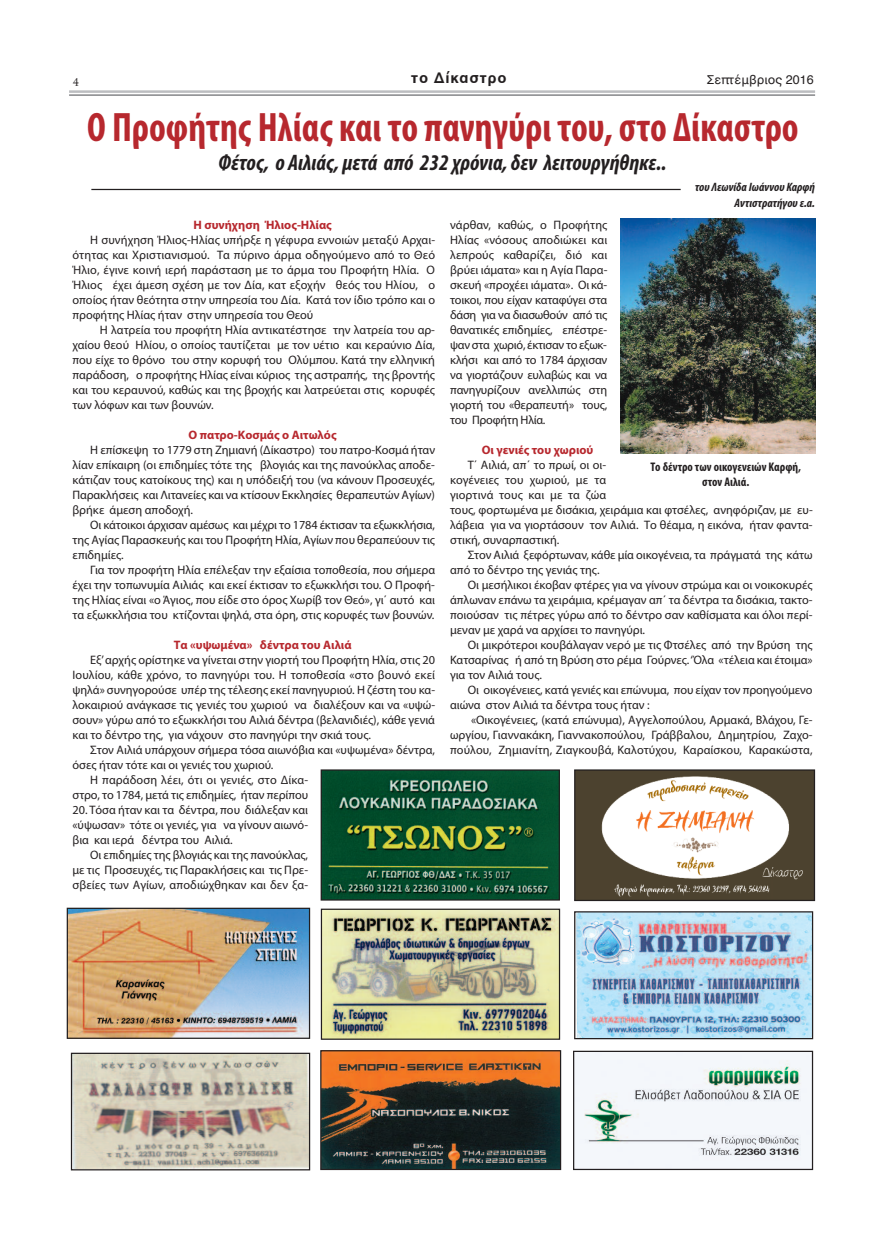
<style>
.page{position:relative;width:886px;height:1241px;background:#fff}
.page>*{position:absolute;margin:0;border:0;box-sizing:border-box;transform-origin:0 0}
.t1{font:700 condensed 41.25px "Myriad Pro";color:#b7282e;scale:.94 1}
.t2{font:italic 700 condensed 22.5px "Myriad Pro";color:#231f20}
.t3{font:700 15px "Helvetica";letter-spacing:.05em;color:#231f20}
.t4{font:700 condensed 12.5px/15px "Myriad Pro";color:#231f20;text-align:center}
.t5{font:12.5px "Helvetica";color:#231f20}
.t6{font:12.5px "PF Bodoni Text Poly";color:#231f20}
.t7{font:12.25px/15px "Myriad Pro";color:#231f20;text-align:justify}
.t8{font:700 12.25px "Myriad Pro";color:#b7282e}
.t9{font:italic 700 condensed 12.12px/15.9px "Myriad Pro";color:#231f20;text-align:right}
</style>
<div class="page">
<hr style="left:69px;top:90px;width:746px;height:3px;background:#bcbdc0">
<hr style="left:69px;top:94px;width:746px;height:2px;background:#6c6d70">
<img style="left:73px;top:1054px;width:235px;height:114px">
<div style="left:71px;top:1052px;width:239px;height:118px;border:1px solid #231f20"></div>
<img style="left:575px;top:1052px;width:236px;height:115px">
<div style="left:573px;top:1050px;width:240px;height:119px;border:1px solid #231f20"></div>
<img style="left:322px;top:1051px;width:237px;height:116px">
<div style="left:320px;top:1049px;width:241px;height:120px;border:1px solid #231f20"></div>
<img style="left:323px;top:910px;width:235px;height:127px">
<div style="left:321px;top:908px;width:239px;height:131px;border:1px solid #231f20"></div>
<img style="left:69px;top:909px;width:239px;height:127px">
<div style="left:67px;top:907px;width:243px;height:131px;border:1px solid #231f20"></div>
<img style="left:576px;top:913px;width:235px;height:124px">
<div style="left:574px;top:911px;width:239px;height:128px;border:1px solid #231f20"></div>
<img style="left:620px;top:219px;width:195px;height:235px">
<hr style="left:91px;top:189px;width:590px;height:1px;background:#231f20">
<img style="left:323px;top:771px;width:235px;height:127px">
<div style="left:321px;top:769px;width:239px;height:131px;border:1px solid #231f20"></div>
<img style="left:576px;top:771px;width:237px;height:127px">
<div style="left:574px;top:769px;width:241px;height:131px;border:1px solid #231f20"></div>
<p class="t6" style="left:73px;top:75px;width:8px">4</p>
<p class="t3" style="left:411px;top:72px;width:97px">το Δίκαστρο</p>
<p class="t5" style="left:707px;top:74px;width:108px">Σεπτέμβριος 2016</p>
<h1 class="t1" style="left:87px;top:112px;width:758px">Ο Προφήτης Ηλίας και το πανηγύρι του, στο Δίκαστρο</h1>
<h2 class="t2" style="left:219px;top:155px;width:449px">Φέτος, ο Αιλιάς, μετά από 232 χρόνια, δεν λειτουργήθηκε..</h2>
<p class="t8" style="left:193px;top:220px;width:140px">Η συνήχηση Ήλιος-Ηλίας</p>
<p class="t7" style="left:72px;top:233px;width:364px;text-indent:18px">Η συνήχηση Ήλιος-Ηλίας υπήρξε η γέφυρα εννοιών μεταξύ Αρχαι&shy;ότητας και Χριστιανισμού. Τα πύρινο άρμα οδηγούμενο από το Θεό Ήλιο, έγινε κοινή ιερή παράσταση με το άρμα του Προφήτη Ηλία. Ο Ήλιος έχει άμεση σχέση με τον Δία, κατ εξοχήν θεός του Ηλίου, ο οποίος ήταν θεότητα στην υπηρεσία του Δία. Κατά τον ίδιο τρόπο και ο προφήτης Ηλίας ήταν στην υπηρεσία του Θεού</p>
<p class="t7" style="left:72px;top:323px;width:364px;text-indent:27px">Η λατρεία του προφήτη Ηλία αντικατέστησε την λατρεία του αρ&shy;χαίου θεού Ηλίου, ο οποίος ταυτίζεται με τον υέτιο και κεραύνιο Δία, που είχε το θρόνο του στην κορυφή του Ολύμπου. Κατά την ελληνική παράδοση, ο προφήτης Ηλίας είναι κύριος της αστραπής, της βροντής και του κεραυνού, καθώς και της βροχής και λατρεύεται στις κορυφές των λόφων και των βουνών.</p>
<p class="t8" style="left:189px;top:430px;width:149px">Ο πατρο-Κοσμάς ο Αιτωλός</p>
<p class="t7" style="left:72px;top:443px;width:364px;text-indent:18px">Η επίσκεψη το 1779 στη Ζημιανή (Δίκαστρο) του πατρο-Κοσμά ήταν λίαν επίκαιρη (οι επιδημίες τότε της βλογιάς και της πανούκλας αποδε&shy;κάτιζαν τους κατοίκους της) και η υπόδειξή του (να κάνουν Προσευχές, Παρακλήσεις και Λιτανείες και να κτίσουν Εκκλησίες θεραπευτών Αγίων) βρήκε άμεση αποδοχή.</p>
<p class="t7" style="left:73px;top:518px;width:364px;text-indent:18px">Οι κάτοικοι άρχισαν αμέσως και μέχρι το 1784 έκτισαν τα εξωκκλήσια, της Αγίας Παρασκευής και του Προφήτη Ηλία, Αγίων που θεραπεύουν τις επιδημίες.</p>
<p class="t7" style="left:73px;top:563px;width:364px;text-indent:18px">Για τον προφήτη Ηλία επέλεξαν την εξαίσια τοποθεσία, που σήμερα έχει την τοπωνυμία Αιλιάς και εκεί έκτισαν το εξωκκλήσι του. Ο Προφή&shy;της Ηλίας είναι «οΆγιος, που είδε στο όρος Χωρίβ τον Θεό», γι΄ αυτό και τα εξωκκλήσια του κτίζονται ψηλά, στα όρη, στις κορυφές των βουνών.</p>
<p class="t8" style="left:174px;top:640px;width:179px">Τα «υψωμένα» δέντρα του Αιλιά</p>
<p class="t7" style="left:72px;top:653px;width:364px;text-indent:18px">Εξ’αρχής ορίστηκε να γίνεται στην γιορτή του Προφήτη Ηλία, στις 20<br>Ιουλίου, κάθε χρόνο, το πανηγύρι του. Η τοποθεσία «στο βουνό εκεί ψηλά» συνηγορούσε υπέρ της τέλεσης εκεί πανηγυριού. Η ζέστη του κα&shy;λοκαιριού ανάγκασε τις γενιές του χωριού να διαλέξουν και να «υψώ&shy;σουν» γύρω από το εξωκκλήσι του Αιλιά δέντρα (βελανιδιές), κάθε γενιά και το δέντρο της, για νάχουν στο πανηγύρι την σκιά τους.</p>
<p class="t7" style="left:90px;top:743px;width:346px">Στον Αιλιά υπάρχουν σήμερα τόσα αιωνόβια και «υψωμένα» δέντρα,</p>
<p class="t7" style="left:73px;top:758px;width:202px">όσες ήταν τότε και οι γενιές του χωριού.</p>
<p class="t7" style="left:90px;top:773px;width:219px">Η παράδοση λέει, ότι οι γενιές, στο Δίκα-</p>
<p class="t7" style="left:73px;top:788px;width:237px">στρο, το 1784, μετά τις επιδημίες, ήταν περίπου</p>
<p class="t7" style="left:73px;top:803px;width:237px">20. Τόσα ήταν και τα δέντρα, που διάλεξαν και «ύψωσαν» τότε οι γενιές, για να γίνουν αιωνό&shy;βια και ιερά δέντρα του Αιλιά.</p>
<p class="t7" style="left:72px;top:848px;width:237px;text-indent:18px">Οι επιδημίες της βλογιάς και της πανούκλας, με τις Προσευχές, τις Παρακλήσεις και τις Πρε&shy;σβείες των Αγίων, αποδιώχθηκαν και δεν ξα-</p>
<p class="t9" style="left:695px;top:180px;width:121px">του Λεωνίδα Ιωάννου Καρφή<br>Αντιστρατήγου ε.α.</p>
<p class="t7" style="left:450px;top:218px;width:159px">νάρθαν, καθώς, ο Προφήτης Ηλίας «νόσους αποδιώκει και λεπρούς καθαρίζει, διό και βρύει ιάματα» και η Αγία Παρα&shy;σκευή «προχέει ιάματα». Οι κά&shy;τοικοι, που είχαν καταφύγει στα δάση για να διασωθούν από τις θανατικές επιδημίες, επέστρε&shy;ψαν στα χωριό, έκτισαν το εξωκ&shy;κλήσι και από το 1784 άρχισαν να γιορτάζουν ευλαβώς και να πανηγυρίζουν ανελλιπώς στη γιορτή του «θεραπευτή» τους, του Προφήτη Ηλία.</p>
<p class="t8" style="left:482px;top:445px;width:113px">Οι γενιές του χωριού</p>
<p class="t7" style="left:450px;top:458px;width:364px;text-align:left;text-indent:18px">Τ΄ Αιλιά, απ΄ το πρωί, οι οι-<br>κογένειες του χωριού, με τα<br>γιορτινά τους και με τα ζώα<br>τους, φορτωμένα με δισάκια, χειράμια και φτσέλες, ανηφόριζαν, με ευ&shy;λάβεια για να γιορτάσουν τον Αιλιά. Το θέαμα, η εικόνα, ήταν φαντα&shy;στική, συναρπαστική.</p>
<p class="t7" style="left:450px;top:548px;width:364px;text-indent:18px">Στον Αιλιά ξεφόρτωναν, κάθε μία οικογένεια, τα πράγματά της κάτω από το δέντρο της γενιάς της.</p>
<p class="t7" style="left:450px;top:578px;width:364px;text-indent:18px">Οι μεσήλικοι έκοβαν φτέρες για να γίνουν στρώμα και οι νοικοκυρές άπλωναν επάνω τα χειράμια, κρέμαγαν απ΄ τα δέντρα τα δισάκια, τακτο&shy;ποιούσαν τις πέτρες γύρω από το δέντρο σαν καθίσματα και όλοι περί&shy;μεναν με χαρά να αρχίσει το πανηγύρι.</p>
<p class="t7" style="left:450px;top:638px;width:364px;text-indent:18px">Οι μικρότεροι κουβάλαγαν νερό με τις Φτσέλες από την Βρύση της Κατσαρίνας ή από τη Βρύση στο ρέμα Γούρνες.‘Όλα «τέλεια και έτοιμα» για τον Αιλιά τους.</p>
<p class="t7" style="left:450px;top:683px;width:364px;text-indent:18px">Οι οικογένειες, κατά γενιές και επώνυμα, που είχαν τον προηγούμενο αιώνα στον Αιλιά τα δέντρα τους ήταν :</p>
<p class="t7" style="left:450px;top:713px;width:364px;text-indent:21px">«Οικογένειες, (κατά επώνυμα), Αγγελοπούλου, Αρμακά, Βλάχου, Γε&shy;ωργίου, Γιαννακάκη, Γιαννακοπούλου, Γράββαλου, Δημητρίου, Ζαχο&shy;πούλου, Ζημιανίτη, Ζιαγκουβά, Καλοτύχου, Καραίσκου, Καρακώστα,</p>
<p class="t4" style="left:650px;top:460px;width:152px">Το δέντρο των οικογενειών Καρφή, στον Αιλιά.</p>
</div>
